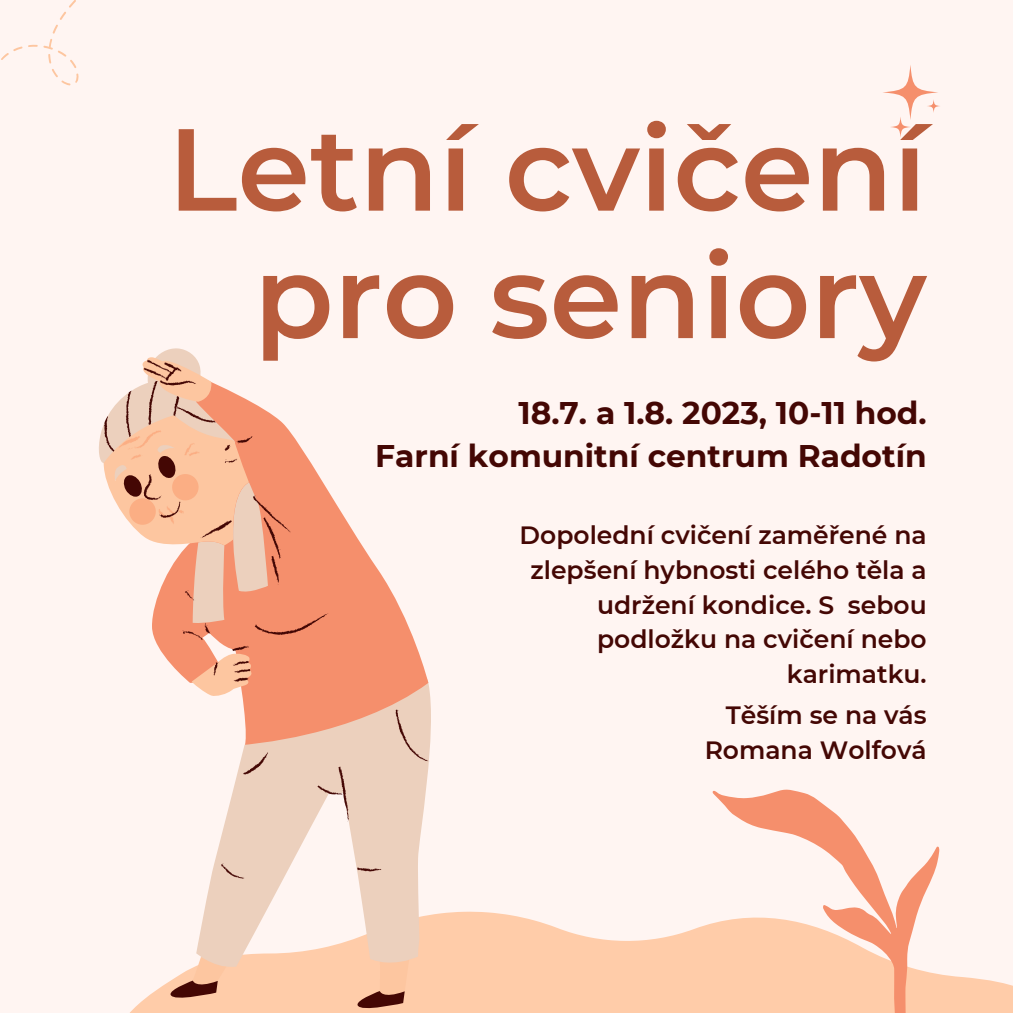
<style>
.page{position:relative;width:1013px;height:1013px;background:#fff}
.page>*{position:absolute;margin:0;border:0;box-sizing:border-box;transform-origin:0 0}
.t1{font:600 116.38px/127.4px "Montserrat";color:#b85c3c;text-align:right}
.t2{font:700 31.25px "Montserrat";color:#440704}
.t3{font:600 25px/34.8px "Montserrat";color:#440704;text-align:right}
</style>
<div class="page">
<div style="left:0;top:0;width:1012px;height:1012px;background:#fff5f2"></div>
<svg style="left:429px;top:848px;width:583px;height:164px"></svg>
<svg style="left:712px;top:789px;width:227px;height:223px"></svg>
<svg style="left:99px;top:348px;width:339px;height:631px"></svg>
<svg style="left:104px;top:359px;width:325px;height:653px"></svg>
<svg style="left:882px;top:65px;width:56px;height:55px"></svg>
<svg style="left:889px;top:116px;width:22px;height:22px"></svg>
<svg style="left:926px;top:99px;width:14px;height:14px"></svg>
<svg style="left:1px;top:0;width:78px;height:86px"></svg>
<p class="t1" style="left:168px;top:105px;width:760px">Letní cvičení pro seniory</p>
<p class="t2" style="left:518px;top:393px;width:409px">18.7. a 1.8. 2023, 10-11 hod.</p>
<p class="t2" style="left:375px;top:436px;width:553px">Farní komunitní centrum Radotín</p>
<p class="t3" style="left:519px;top:517px;width:408px">Dopolední cvičení zaměřené na zlepšení hybnosti celého těla a udržení kondice. S sebou podložku na cvičení nebo karimatku.</p>
<p class="t3" style="left:725px;top:697px;width:202px">Těším se na vás</p>
<p class="t3" style="left:704px;top:732px;width:223px">Romana Wolfová</p>
</div>
